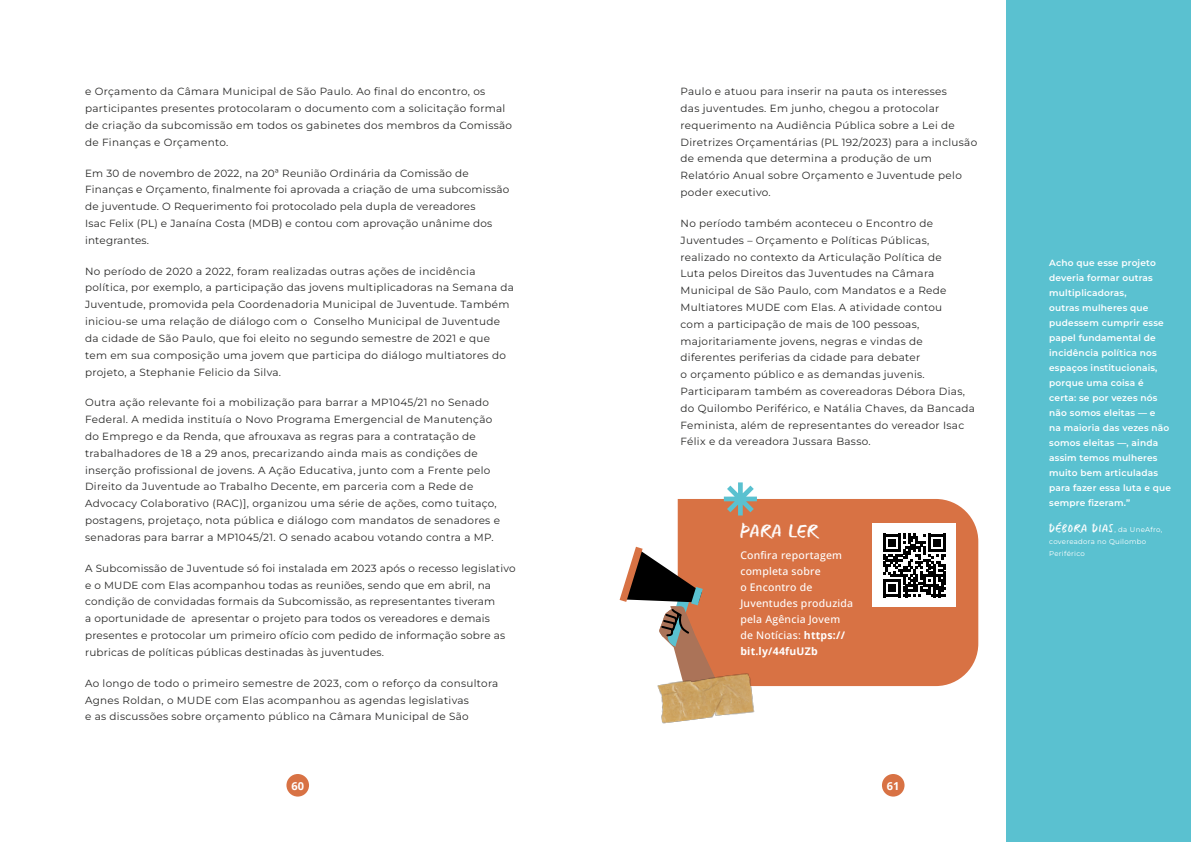
<style>
.page{position:relative;width:1191px;height:842px;background:#fff}
.page>*{position:absolute;margin:0;border:0;box-sizing:border-box;transform-origin:0 0}
.box_titulo{font:18px "CAPUT";letter-spacing:.015em;color:#fff}
.t1{font:700 11px "Open Sans";color:#fff}
.box_corpo{font:500 10.5px/16px "Open Sans";letter-spacing:.02em;color:#fff}
.corpo_texto_geral{font:10.4px/16.8px "Montserrat";letter-spacing:.03em;color:#282827}
.aspas{font:600 9px/15px "Montserrat";letter-spacing:.02em;color:#fff}
.nome_depoimento{font:7px/12px "Montserrat";letter-spacing:.04em;color:#fff}
.s1{font-weight:700}
.s2{font-family:"CAPUT";font-size:11px}
</style>
<div class="page">
<div style="left:1006px;top:0;width:185px;height:842px;background:#5ac1d0"></div>
<div style="left:677px;top:499px;width:301px;height:187px;background:#d87244"></div>
<svg style="left:619px;top:547px;width:102px;height:118px"></svg>
<img style="left:657px;top:665px;width:101px;height:59px">
<div style="left:872px;top:524px;width:84px;height:83px;background:#fff"></div>
<svg style="left:883px;top:534px;width:63px;height:63px"></svg>
<svg style="left:724px;top:482px;width:33px;height:33px"></svg>
<div style="left:286px;top:774px;width:23px;height:22px;background:#d87244;border-radius:50%"></div>
<div style="left:882px;top:774px;width:22px;height:22px;background:#d87244;border-radius:50%"></div>
<p class="corpo_texto_geral" style="left:85px;top:83px;width:428px">e Orçamento da Câmara Municipal de São Paulo. Ao final do encontro, os participantes presentes protocolaram o documento com a solicitação formal de criação da subcomissão em todos os gabinetes dos membros da Comissão de Finanças e Orçamento.</p>
<p class="corpo_texto_geral" style="left:85px;top:164px;width:425px">Em 30 de novembro de 2022, na 20ª Reunião Ordinária da Comissão de Finanças e Orçamento, finalmente foi aprovada a criação de uma subcomissão de juventude. O Requerimento foi protocolado pela dupla de vereadores<br>Isac Felix (PL) e Janaína Costa (MDB) e contou com aprovação unânime dos integrantes.</p>
<p class="corpo_texto_geral" style="left:85px;top:262px;width:430px">No período de 2020 a 2022, foram realizadas outras ações de incidência política, por exemplo, a participação das jovens multiplicadoras na Semana da Juventude, promovida pela Coordenadoria Municipal de Juventude. Também iniciou-se uma relação de diálogo com o Conselho Municipal de Juventude da cidade de São Paulo, que foi eleito no segundo semestre de 2021 e que tem em sua composição uma jovem que participa do diálogo multiatores do projeto, a Stephanie Felicio da Silva.</p>
<p class="corpo_texto_geral" style="left:85px;top:394px;width:416px">Outra ação relevante foi a mobilização para barrar a MP1045/21 no Senado Federal. A medida instituía o Novo Programa Emergencial de Manutenção do Emprego e da Renda, que afrouxava as regras para a contratação de trabalhadores de 18 a 29 anos, precarizando ainda mais as condições de inserção profissional de jovens. A Ação Educativa, junto com a Frente pelo Direito da Juventude ao Trabalho Decente, em parceria com a Rede de Advocacy Colaborativo (RAC)], organizou uma série de ações, como tuitaço, postagens, projetaço, nota pública e diálogo com mandatos de senadores e senadoras para barrar a MP1045/21. O senado acabou votando contra a MP.</p>
<p class="corpo_texto_geral" style="left:85px;top:559px;width:432px">A Subcomissão de Juventude só foi instalada em 2023 após o recesso legislativo e o MUDE com Elas acompanhou todas as reuniões, sendo que em abril, na condição de convidadas formais da Subcomissão, as representantes tiveram<br>a oportunidade de apresentar o projeto para todos os vereadores e demais presentes e protocolar um primeiro ofício com pedido de informação sobre as rubricas de políticas públicas destinadas às juventudes.</p>
<p class="corpo_texto_geral" style="left:85px;top:674px;width:414px">Ao longo de todo o primeiro semestre de 2023, com o reforço da consultora<br>Agnes Roldan, o MUDE com Elas acompanhou as agendas legislativas<br>e as discussões sobre orçamento público na Câmara Municipal de São</p>
<p class="corpo_texto_geral" style="left:680px;top:83px;width:298px">Paulo e atuou para inserir na pauta os interesses<br>das juventudes. Em junho, chegou a protocolar requerimento na Audiência Pública sobre a Lei de Diretrizes Orçamentárias (PL 192/2023) para a inclusão de emenda que determina a produção de um Relatório Anual sobre Orçamento e Juventude pelo poder executivo.</p>
<p class="corpo_texto_geral" style="left:680px;top:215px;width:296px">No período também aconteceu o Encontro de Juventudes – Orçamento e Políticas Públicas, realizado no contexto da Articulação Política de<br>Luta pelos Direitos das Juventudes na Câmara Municipal de São Paulo, com Mandatos e a Rede Multiatores MUDE com Elas. A atividade contou<br>com a participação de mais de 100 pessoas, majoritariamente jovens, negras e vindas de diferentes periferias da cidade para debater<br>o orçamento público e as demandas juvenis.<br>Participaram também as covereadoras Débora Dias, do Quilombo Periférico, e Natália Chaves, da Bancada Feminista, além de representantes do vereador Isac Félix e da vereadora Jussara Basso.</p>
<p class="box_titulo" style="left:740px;top:516px;width:79px">PARA LER</p>
<p class="box_corpo" style="left:740px;top:547px;width:114px">Confira reportagem completa sobre<br>o Encontro de<br>Juventudes produzida pela Agência Jovem de Notícias: <span class="s1">https:// bit.ly/44fuUZb</span></p>
<p class="t1" style="left:291px;top:778px;width:14px">60</p>
<p class="t1" style="left:887px;top:778px;width:14px">61</p>
<p class="aspas" style="left:1049px;top:255px;width:123px">Acho que esse projeto deveria formar outras multiplicadoras,<br>outras mulheres que pudessem cumprir esse papel fundamental de incidência política nos espaços institucionais, porque uma coisa é certa: se por vezes nós não somos eleitas — e<br>na maioria das vezes não somos eleitas —, ainda assim temos mulheres muito bem articuladas para fazer essa luta e que sempre fizeram.”</p>
<p class="nome_depoimento" style="left:1049px;top:524px;width:114px"><span class="s2">DÉBORA DIAS</span>, da UneAfro, covereadora no Quilombo<br>Periférico</p>
</div>
